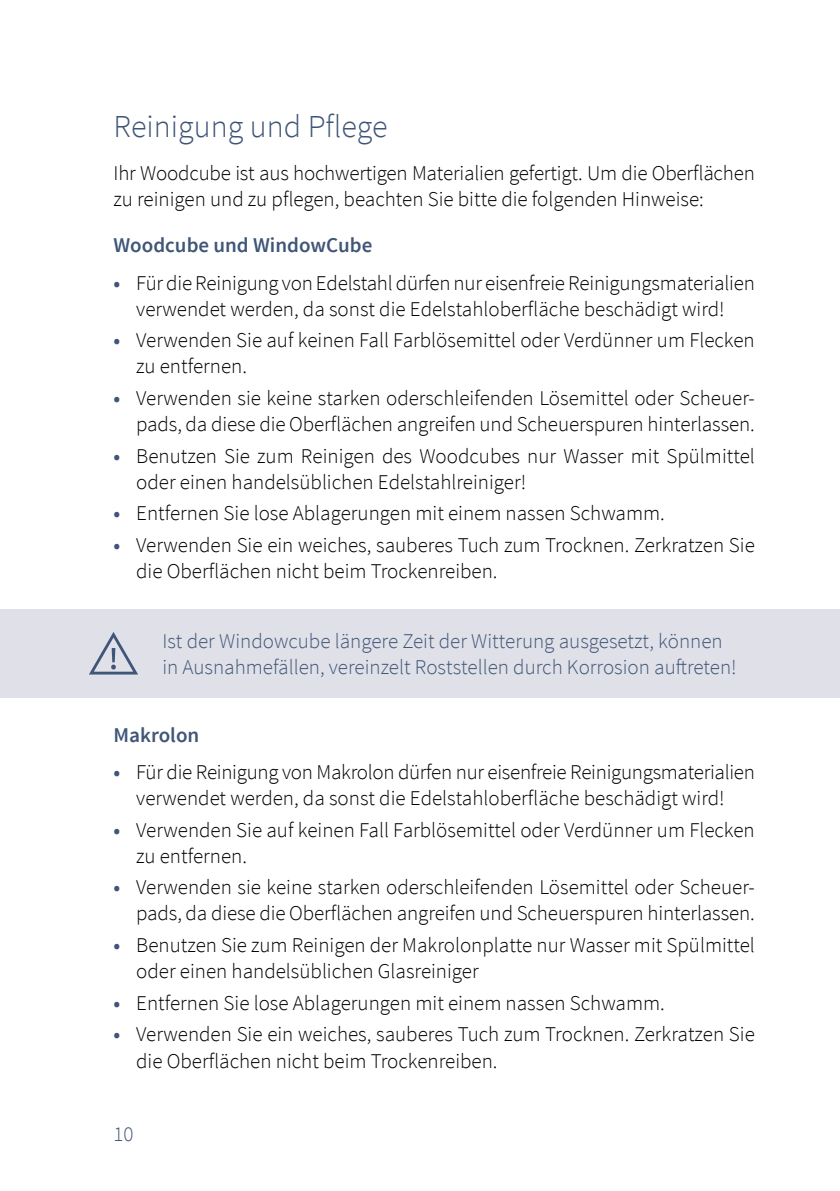
<style>
.page{position:relative;width:840px;height:1191px;background:#fff}
.page>*{position:absolute;margin:0;border:0;box-sizing:border-box;transform-origin:0 0}
.t1{font:300 32px "Source Sans Pro";color:#405678}
.t2{font:300 21px/26px "Source Sans Pro";color:#000}
.t3{font:300 21px/26px "Source Sans Pro";color:#405678}
.t4{font:600 21px "Source Sans Pro";color:#405678}
.s1{font-weight:600;color:#405678}
</style>
<div class="page">
<div style="left:0;top:609px;width:839px;height:88px;background:#e0e0e8"></div>
<svg style="left:89px;top:632px;width:49px;height:42px"></svg>
<h1 class="t1" style="left:113px;top:107px;width:275px">Reinigung und Pflege</h1>
<p class="t2" style="left:113px;top:161px;width:642px">Ihr Woodcube ist aus hochwertigen Materialien gefertigt. Um die Oberflächen zu reinigen und zu pflegen, beachten Sie bitte die folgenden Hinweise:</p>
<p class="t4" style="left:113px;top:232px;width:260px">Woodcube und WindowCube</p>
<p class="t2" style="left:113px;top:270px;width:642px;text-align:center"><span class="s1">•</span> Für die Reinigung von Edelstahl dürfen nur eisenfreie Reinigungsmaterialien verwendet werden, da sonst die Edelstahloberfläche beschädigt wird!</p>
<p class="t2" style="left:136px;top:327px;width:619px;text-indent:-23px"><span class="s1">•</span> Verwenden Sie auf keinen Fall Farblösemittel oder Verdünner um Flecken zu entfernen.</p>
<p class="t2" style="left:113px;top:385px;width:642px;text-align:right"><span class="s1">•</span> Verwenden sie keine starken oderschleifenden Lösemittel oder Scheuer&shy;pads, da diese die Oberflächen angreifen und Scheuerspuren hinterlassen.</p>
<p class="t2" style="left:136px;top:443px;width:619px;text-indent:-23px"><span class="s1">•</span> Benutzen Sie zum Reinigen des Woodcubes nur Wasser mit Spülmittel oder einen handelsüblichen Edelstahlreiniger!</p>
<p class="t2" style="left:113px;top:500px;width:552px"><span class="s1">•</span> Entfernen Sie lose Ablagerungen mit einem nassen Schwamm.</p>
<p class="t2" style="left:136px;top:532px;width:619px;text-indent:-23px"><span class="s1">•</span> Verwenden Sie ein weiches, sauberes Tuch zum Trocknen. Zerkratzen Sie die Oberflächen nicht beim Trockenreiben.</p>
<p class="t3" style="left:162px;top:627px;width:575px">Ist der Windowcube längere Zeit der Witterung ausgesetzt, können in Ausnahmefällen, vereinzelt Roststellen durch Korrosion auftreten!</p>
<p class="t4" style="left:113px;top:721px;width:87px">Makrolon</p>
<p class="t2" style="left:113px;top:759px;width:642px;text-align:center"><span class="s1">•</span> Für die Reinigung von Makrolon dürfen nur eisenfreie Reinigungsmaterialien verwendet werden, da sonst die Edelstahloberfläche beschädigt wird!</p>
<p class="t2" style="left:136px;top:817px;width:619px;text-indent:-23px"><span class="s1">•</span> Verwenden Sie auf keinen Fall Farblösemittel oder Verdünner um Flecken zu entfernen.</p>
<p class="t2" style="left:113px;top:874px;width:642px;text-align:right"><span class="s1">•</span> Verwenden sie keine starken oderschleifenden Lösemittel oder Scheuer&shy;pads, da diese die Oberflächen angreifen und Scheuerspuren hinterlassen.</p>
<p class="t2" style="left:136px;top:932px;width:620px;text-indent:-23px"><span class="s1">•</span> Benutzen Sie zum Reinigen der Makrolonplatte nur Wasser mit Spülmittel oder einen handelsüblichen Glasreiniger</p>
<p class="t2" style="left:113px;top:990px;width:552px"><span class="s1">•</span> Entfernen Sie lose Ablagerungen mit einem nassen Schwamm.</p>
<p class="t2" style="left:136px;top:1021px;width:619px;text-indent:-23px"><span class="s1">•</span> Verwenden Sie ein weiches, sauberes Tuch zum Trocknen. Zerkratzen Sie die Oberflächen nicht beim Trockenreiben.</p>
<p class="t3" style="left:113px;top:1121px;width:22px">10</p>
</div>
